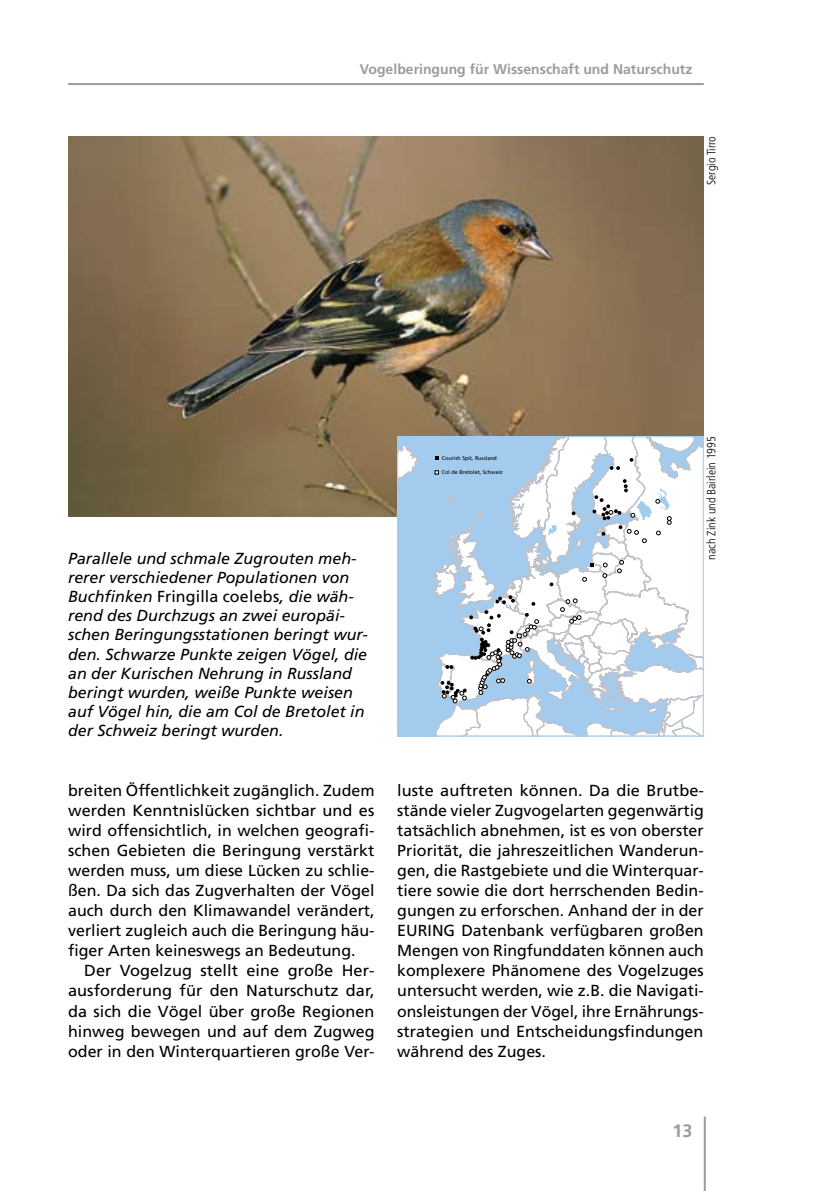
<style>
.page{position:relative;width:840px;height:1191px;background:#fff}
.page>*{position:absolute;margin:0;border:0;box-sizing:border-box;transform-origin:0 0}
.t1{font:700 18px "Frutiger";color:#9c9c9c}
.t2{font:16px/20px "Frutiger";color:#000;text-align:justify}
.t3{font:italic 16px/19.2px "Frutiger";color:#000}
.t4{font:700 14px "Frutiger";color:#9c9c9c}
.t5{font:300 condensed 12px "Frutiger";color:#000}
.t6{font:5.4px "Frutiger";color:#000}
.s1{font-style:normal}
</style>
<div class="page">
<img style="left:68px;top:136px;width:635px;height:380px">
<svg style="left:399px;top:438px;width:302px;height:296px"></svg>
<div style="left:397px;top:436px;width:306px;height:300px;border:1px solid #a2cbee"></div>
<hr style="left:703px;top:1116px;width:2px;height:75px;background:#9c9c9c">
<hr style="left:68px;top:83px;width:635px;height:2px;background:#9c9c9c">
<p class="t4" style="left:360px;top:61px;width:334px">Vogelberingung für Wissenschaft und Naturschutz</p>
<p class="t5" style="left:704px;top:185px;width:50px;rotate:-90deg">Sergio Tirro</p>
<p class="t3" style="left:68px;top:548px;width:301px">Parallele und schmale Zugrouten meh&shy;rerer verschiedener Populationen von Buchfinken <span class="s1">Fringilla coelebs</span>, die wäh&shy;rend des Durchzugs an zwei europäi&shy;schen Beringungsstationen beringt wur&shy;den. Schwarze Punkte zeigen Vögel, die an der Kurischen Nehrung in Russland beringt wurden, weiße Punkte weisen auf Vögel hin, die am Col de Bretolet in der Schweiz beringt wurden.</p>
<p class="t6" style="left:441px;top:454px;width:56px">Courish Spit, Russland</p>
<p class="t6" style="left:441px;top:469px;width:62px">Col de Bretolet, Schweiz</p>
<p class="t5" style="left:704px;top:559px;width:125px;rotate:-90deg">nach Zink und Bairlein 1995</p>
<p class="t2" style="left:68px;top:780px;width:308px">breiten Öffentlichkeit zugänglich. Zudem werden Kenntnislücken sichtbar und es wird offensichtlich, in welchen geografi&shy;schen Gebieten die Beringung verstärkt werden muss, um diese Lücken zu schlie&shy;ßen. Da sich das Zugverhalten der Vögel auch durch den Klimawandel verändert, verliert zugleich auch die Beringung häu&shy;figer Arten keineswegs an Bedeutung.</p>
<p class="t2" style="left:68px;top:960px;width:308px;text-indent:16px">Der Vogelzug stellt eine große Her&shy;ausforderung für den Naturschutz dar, da sich die Vögel über große Regionen hinweg bewegen und auf dem Zugweg oder in den Winterquartieren große Ver-</p>
<p class="t2" style="left:397px;top:780px;width:308px">luste auftreten können. Da die Brutbe&shy;stände vieler Zugvogelarten gegenwärtig tatsächlich abnehmen, ist es von oberster Priorität, die jahreszeitlichen Wanderun&shy;gen, die Rastgebiete und die Winterquar&shy;tiere sowie die dort herrschenden Bedin&shy;gungen zu erforschen. Anhand der in der EURING Datenbank verfügbaren großen Mengen von Ringfunddaten können auch komplexere Phänomene des Vogelzuges untersucht werden, wie z.B. die Navigati&shy;onsleistungen der Vögel, ihre Ernährungs&shy;strategien und Entscheidungsfindungen während des Zuges.</p>
<p class="t1" style="left:672px;top:1119px;width:22px">13</p>
</div>
